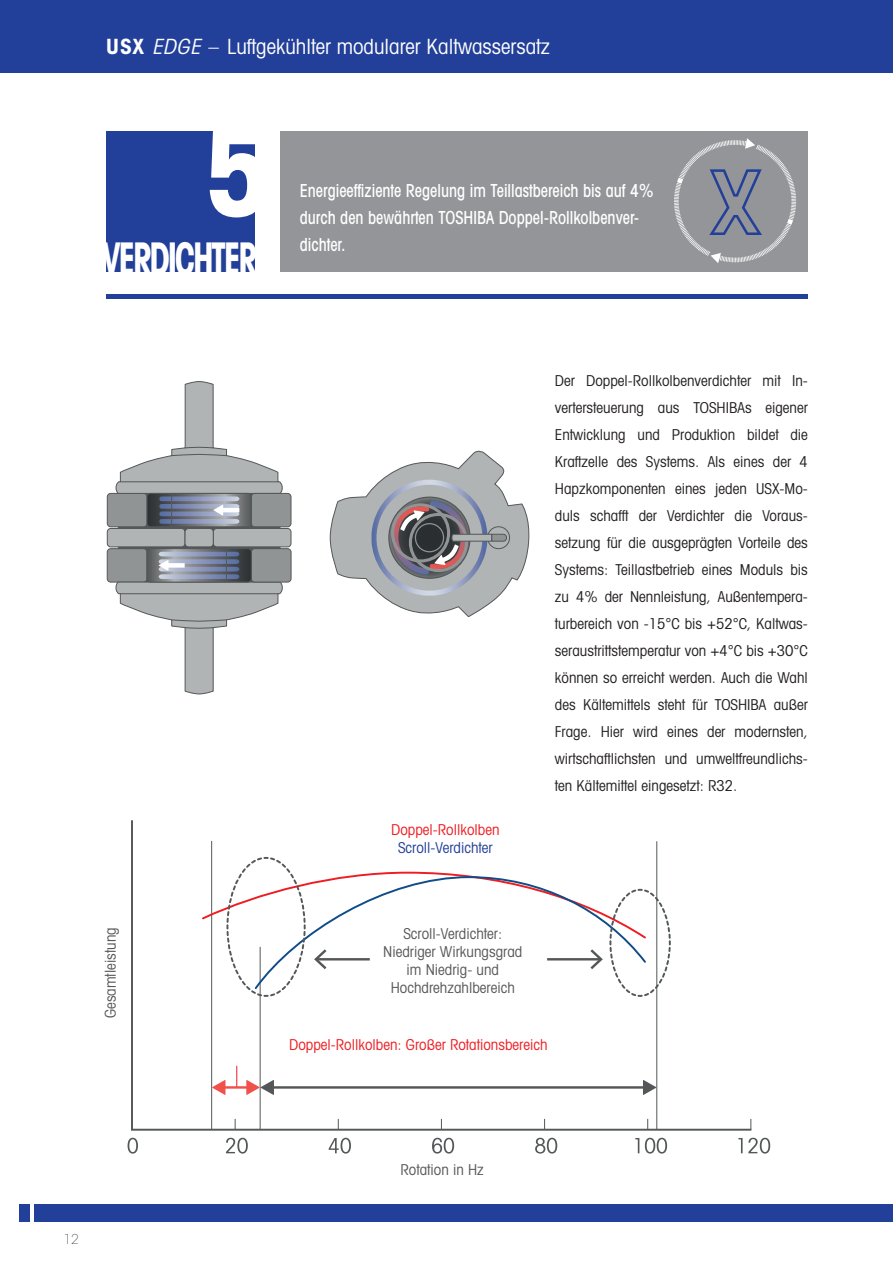
<style>
.page{position:relative;width:893px;height:1263px;background:#fff}
.page>*{position:absolute;margin:0;border:0;box-sizing:border-box;transform-origin:0 0}
.t1{font:700 condensed 120px "Avant Garde";color:#fff}
.t2{font:700 condensed 45px "Avant Garde";letter-spacing:-.07em;color:#fff;scale:.75 1}
.t3{font:condensed 21px "Avant Garde";color:#fff}
.t4{font:500 condensed 18px/27px "Avant Garde";color:#fff;scale:.9 1}
.t5{font:condensed 15px/27px "Avant Garde";color:#231f20;text-align:justify}
.t6{font:condensed 15px/18px "Avant Garde";color:#57585a;text-align:center}
.t7{font:condensed 15px "Avant Garde";color:#ee1d23}
.t8{font:condensed 15px "Avant Garde";color:#223f99}
.t9{font:200 13.5px "ITC Avant Garde Std";color:#231f20}
.s1{font-weight:700}
.s2{font-style:italic}
</style>
<div class="page">
<div style="left:106px;top:132px;width:149px;height:140px;background:#223f99"></div>
<div style="left:106px;top:294px;width:702px;height:5px;background:#223f99"></div>
<div style="left:281px;top:132px;width:527px;height:140px;background:#939598"></div>
<svg style="left:674px;top:138px;width:122px;height:125px"></svg>
<div style="left:118px;top:493px;width:162px;height:89px;background:#545758"></div>
<div style="left:107px;top:493px;width:40px;height:34px;background:#919495;border-radius:4px"></div>
<div style="left:107px;top:493px;width:40px;height:34px;border:1px solid #545758;border-radius:4px"></div>
<div style="left:107px;top:549px;width:40px;height:33px;background:#919495;border-radius:4px"></div>
<div style="left:107px;top:548px;width:40px;height:34px;border:1px solid #545758;border-radius:4px"></div>
<div style="left:107px;top:528px;width:78px;height:19px;background:#b1b4b5;border-radius:4px"></div>
<div style="left:107px;top:528px;width:78px;height:19px;border:1px solid #545758;border-radius:4px"></div>
<div style="left:251px;top:493px;width:40px;height:34px;background:#919495;border-radius:4px"></div>
<div style="left:251px;top:493px;width:40px;height:34px;border:1px solid #545758;border-radius:4px"></div>
<div style="left:251px;top:549px;width:40px;height:33px;background:#919495;border-radius:4px"></div>
<div style="left:251px;top:548px;width:40px;height:34px;border:1px solid #545758;border-radius:4px"></div>
<div style="left:213px;top:528px;width:78px;height:19px;background:#b1b4b5;border-radius:4px"></div>
<div style="left:213px;top:528px;width:78px;height:19px;border:1px solid #545758;border-radius:4px"></div>
<svg style="left:115px;top:381px;width:168px;height:146px"></svg>
<div style="left:147px;top:548px;width:105px;height:34px;border:1px solid #545758;border-radius:4px"></div>
<svg style="left:115px;top:549px;width:168px;height:145px"></svg>
<div style="left:185px;top:528px;width:28px;height:19px;background:#b1b4b5;border-radius:4px"></div>
<div style="left:185px;top:528px;width:29px;height:19px;border:1px solid #545758;border-radius:4px"></div>
<svg style="left:330px;top:450px;width:200px;height:167px"></svg>
<svg style="left:128px;top:1138px;width:10px;height:15px"></svg>
<svg style="left:226px;top:1138px;width:22px;height:15px"></svg>
<svg style="left:329px;top:1138px;width:22px;height:15px"></svg>
<svg style="left:432px;top:1138px;width:22px;height:15px"></svg>
<svg style="left:535px;top:1138px;width:22px;height:15px"></svg>
<svg style="left:635px;top:1138px;width:4px;height:15px"></svg>
<svg style="left:645px;top:1138px;width:22px;height:15px"></svg>
<svg style="left:738px;top:1138px;width:32px;height:15px"></svg>
<svg style="left:131px;top:820px;width:621px;height:311px"></svg>
<hr style="left:211px;top:841px;width:1px;height:289px;background:#545758">
<hr style="left:260px;top:947px;width:1px;height:183px;background:#545758">
<hr style="left:656px;top:841px;width:1px;height:289px;background:#545758">
<svg style="left:212px;top:1080px;width:13px;height:15px"></svg>
<hr style="left:223px;top:1086px;width:26px;height:3px;background:#f0524b">
<svg style="left:643px;top:1080px;width:13px;height:15px"></svg>
<svg style="left:246px;top:1080px;width:28px;height:15px"></svg>
<hr style="left:271px;top:1086px;width:374px;height:3px;background:#545758">
<svg style="left:200px;top:856px;width:472px;height:142px"></svg>
<svg style="left:236px;top:1066px;width:1px;height:20px"></svg>
<div style="left:0;top:0;width:893px;height:72px;background:#223f99"></div>
<div style="left:19px;top:1204px;width:11px;height:17px;background:#223f99"></div>
<div style="left:35px;top:1204px;width:858px;height:17px;background:#223f99"></div>
<h3 class="t3" style="left:106px;top:33px;width:445px"><span class="s1">USX</span> <span class="s2">EDGE</span> – Luftgekühlter modularer Kaltwassersatz</h3>
<h1 class="t1" style="left:204px;top:96px;width:68px">5</h1>
<h2 class="t2" style="left:102px;top:230px;width:208px">VERDICHTER</h2>
<p class="t4" style="left:300px;top:177px;width:394px">Energieeffiziente Regelung im Teillastbereich bis auf 4% durch den bewährten TOSHIBA Doppel-Rollkolbenver&shy;dichter.</p>
<p class="t6" style="left:101px;top:1018px;width:92px;rotate:-90deg">Gesamtleistung</p>
<p class="t7" style="left:391px;top:820px;width:110px">Doppel-Rollkolben</p>
<p class="t8" style="left:398px;top:838px;width:96px">Scroll-Verdichter</p>
<p class="t5" style="left:555px;top:367px;width:255px">Der Doppel-Rollkolbenverdichter mit In&shy;vertersteuerung aus TOSHIBAs eigener Entwicklung und Produktion bildet die Kraftzelle des Systems. Als eines der 4<br>Hapzkomponenten eines jeden USX-Mo&shy;duls schafft der Verdichter die Voraus&shy;setzung für die ausgeprägten Vorteile des Systems: Teillastbetrieb eines Moduls bis zu 4% der Nennleistung, Außentempera&shy;turbereich von -15°C bis +52°C, Kaltwas&shy;seraustrittstemperatur von +4°C bis +30°C können so erreicht werden. Auch die Wahl des Kältemittels steht für TOSHIBA außer Frage. Hier wird eines der modernsten, wirtschaftlichsten und umweltfreundlichs&shy;ten Kältemittel eingesetzt: R32.</p>
<p class="t6" style="left:383px;top:924px;width:141px">Scroll-Verdichter:<br>Niedriger Wirkungsgrad im Niedrig- und<br>Hochdrehzahlbereich</p>
<p class="t7" style="left:289px;top:1036px;width:260px">Doppel-Rollkolben: Großer Rotationsbereich</p>
<p class="t9" style="left:64px;top:1231px;width:16px">12</p>
<p class="t6" style="left:401px;top:1160px;width:85px">Rotation in Hz</p>
</div>
